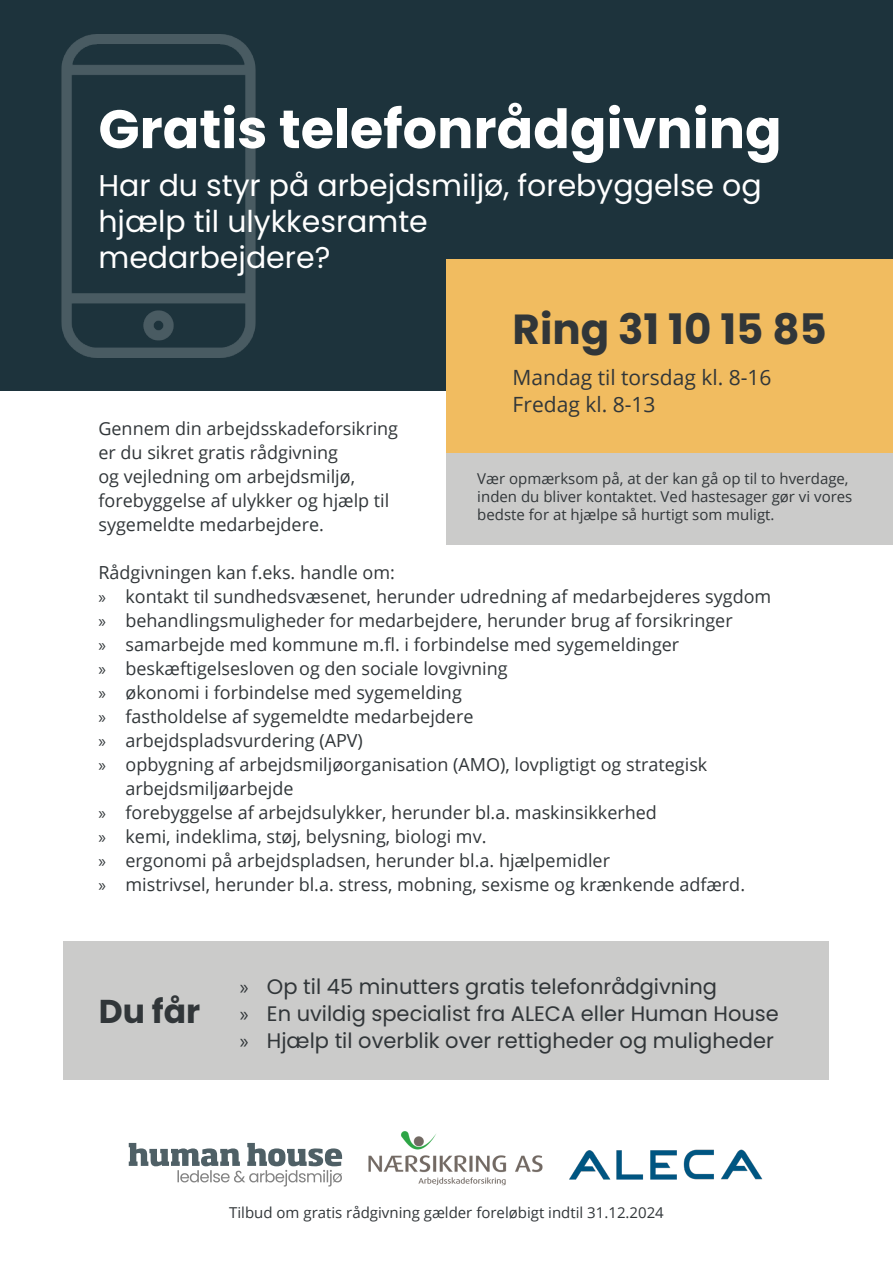
<style>
.page{position:relative;width:893px;height:1263px;background:#fff}
.page>*{position:absolute;margin:0;border:0;box-sizing:border-box;transform-origin:0 0}
.t1{font:700 54px "Poppins";color:#fff}
.t2{font:700 42px "Poppins";color:#313639}
.t3{font:700 33px "Poppins";color:#313639}
.t4{font:30px/36px "Poppins";color:#fff}
.t5{font:21px "Poppins";color:#313639}
.t6{font:21px "Open Sans";color:#313639}
.t7{font:18px/24px "Open Sans";color:#313639}
.t8{font:15px/18px "Open Sans";color:#313639}
.s1{font-family:"Myriad Pro"}
</style>
<div class="page">
<div style="left:0;top:0;width:893px;height:391px;background:#1d333c"></div>
<div style="left:446px;top:453px;width:447px;height:91px;background:#cbcbca"></div>
<div style="left:446px;top:259px;width:447px;height:194px;background:#f1bc60"></div>
<div style="left:64px;top:941px;width:765px;height:138px;background:#cbcbca"></div>
<img style="left:61px;top:34px;width:195px;height:324px">
<img style="left:569px;top:1149px;width:194px;height:31px">
<img style="left:368px;top:1131px;width:175px;height:55px">
<svg style="left:129px;top:1143px;width:213px;height:43px"></svg>
<p class="t1" style="left:98px;top:98px;width:685px">Gratis telefonrådgivning</p>
<p class="t4" style="left:98px;top:168px;width:665px">Har du styr på arbejdsmiljø, forebyggelse og hjælp til ulykkesramte</p>
<p class="t4" style="left:98px;top:240px;width:233px">medarbejdere?</p>
<p class="t2" style="left:513px;top:305px;width:316px">Ring 31 10 15 85</p>
<p class="t6" style="left:513px;top:363px;width:260px">Mandag til torsdag kl. 8-16</p>
<p class="t6" style="left:513px;top:390px;width:144px">Fredag kl. 8-13</p>
<p class="t7" style="left:98px;top:416px;width:301px">Gennem din arbejdsskadeforsikring er du sikret gratis rådgivning<br>og vejledning om arbejdsmiljø, forebyggelse af ulykker og hjælp til sygemeldte medarbejdere.</p>
<p class="t7" style="left:98px;top:560px;width:298px">Rådgivningen kan f.eks. handle om:</p>
<p class="t7" style="left:98px;top:584px;width:674px"><span class="s1">»</span> kontakt til sundhedsvæsenet, herunder udredning af medarbejderes sygdom</p>
<p class="t7" style="left:98px;top:608px;width:636px"><span class="s1">»</span> behandlingsmuligheder for medarbejdere, herunder brug af forsikringer</p>
<p class="t7" style="left:98px;top:632px;width:582px"><span class="s1">»</span> samarbejde med kommune m.fl. i forbindelse med sygemeldinger</p>
<p class="t7" style="left:98px;top:656px;width:411px"><span class="s1">»</span> beskæftigelsesloven og den sociale lovgivning</p>
<p class="t7" style="left:98px;top:680px;width:365px"><span class="s1">»</span> økonomi i forbindelse med sygemelding</p>
<p class="t7" style="left:98px;top:704px;width:377px"><span class="s1">»</span> fastholdelse af sygemeldte medarbejdere</p>
<p class="t7" style="left:98px;top:728px;width:266px"><span class="s1">»</span> arbejdspladsvurdering (APV)</p>
<p class="t7" style="left:125px;top:752px;width:583px;text-indent:-27px"><span class="s1">»</span> opbygning af arbejdsmiljøorganisation (AMO), lovpligtigt og strategisk arbejdsmiljøarbejde</p>
<p class="t7" style="left:98px;top:800px;width:560px"><span class="s1">»</span> forebyggelse af arbejdsulykker, herunder bl.a. maskinsikkerhed</p>
<p class="t7" style="left:98px;top:824px;width:390px"><span class="s1">»</span> kemi, indeklima, støj, belysning, biologi mv.</p>
<p class="t7" style="left:98px;top:848px;width:513px"><span class="s1">»</span> ergonomi på arbejdspladsen, herunder bl.a. hjælpemidler</p>
<p class="t7" style="left:98px;top:872px;width:648px"><span class="s1">»</span> mistrivsel, herunder bl.a. stress, mobning, sexisme og krænkende adfærd.</p>
<p class="t8" style="left:477px;top:469px;width:377px">Vær opmærksom på, at der kan gå op til to hverdage, inden du bliver kontaktet. Ved hastesager gør vi vores bedste for at hjælpe så hurtigt som muligt.</p>
<p class="t3" style="left:99px;top:992px;width:103px">Du får</p>
<p class="t5" style="left:240px;top:975px;width:479px"><span class="s1">»</span> Op til 45 minutters gratis telefonrådgivning</p>
<p class="t5" style="left:240px;top:1002px;width:540px"><span class="s1">»</span> En uvildig specialist fra ALECA eller Human House</p>
<p class="t5" style="left:240px;top:1029px;width:535px"><span class="s1">»</span> Hjælp til overblik over rettigheder og muligheder</p>
<p class="t8" style="left:229px;top:1203px;width:436px">Tilbud om gratis rådgivning gælder foreløbigt indtil 31.12.2024</p>
</div>
